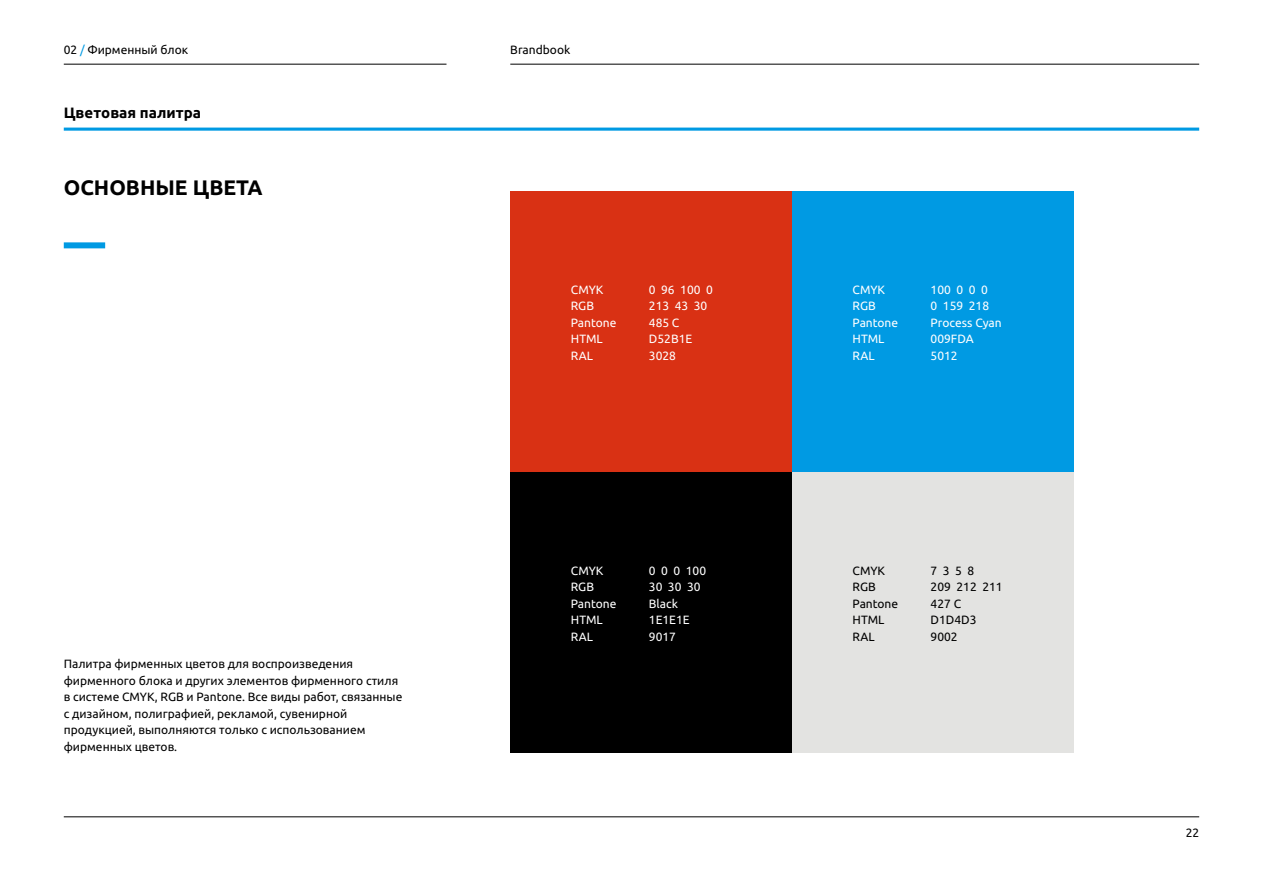
<style>
.page{position:relative;width:1263px;height:893px;background:#fff}
.page>*{position:absolute;margin:0;border:0;box-sizing:border-box;transform-origin:0 0}
.t1{font:700 21px "Ubuntu";color:#000}
.t2{font:700 15px "Ubuntu";color:#000}
.t3{font:12px/16.5px "Ubuntu";color:#000}
.t4{font:12px "Ubuntu";color:#fff}
.s1{color:#009ae3}
</style>
<div class="page">
<hr style="left:64px;top:128px;width:1135px;height:3px;background:#009ae3">
<hr style="left:64px;top:816px;width:1135px;height:1px;background:#000">
<hr style="left:64px;top:64px;width:382px;height:1px;background:#000">
<hr style="left:510px;top:64px;width:689px;height:1px;background:#000">
<div style="left:64px;top:242px;width:41px;height:6px;background:#009ae3"></div>
<div style="left:510px;top:191px;width:282px;height:281px;background:#d93114"></div>
<div style="left:792px;top:191px;width:282px;height:281px;background:#009ae3"></div>
<div style="left:510px;top:472px;width:282px;height:281px;background:#000"></div>
<div style="left:792px;top:472px;width:282px;height:281px;background:#e3e3e1"></div>
<p class="t3" style="left:64px;top:41px;width:126px">02 <span class="s1">/</span> Фирменный блок</p>
<p class="t3" style="left:510px;top:41px;width:62px">Brandbook</p>
<p class="t2" style="left:64px;top:104px;width:139px">Цветовая палитра</p>
<h1 class="t1" style="left:64px;top:175px;width:200px">ОСНОВН ЫЕ ЦВЕТА</h1>
<p class="t3" style="left:64px;top:656px;width:340px">Палитра фирменных цветов для воспроизведения фирменного блока и других элементов фирменного стиля в системе CMYK, RGB и Pantone. Все виды работ, связанные с дизайном, полиграфией, рекламой, сувенирной продукцией, выполняются только с использованием фирменных цветов.</p>
<p class="t4" style="left:571px;top:283px;width:34px">CMYK</p>
<p class="t4" style="left:649px;top:283px;width:66px">0 96 100 0</p>
<p class="t4" style="left:571px;top:299px;width:25px">RGB</p>
<p class="t4" style="left:649px;top:299px;width:60px">213 43 30</p>
<p class="t4" style="left:571px;top:316px;width:47px">Pantone</p>
<p class="t4" style="left:649px;top:316px;width:32px">485 C</p>
<p class="t4" style="left:571px;top:332px;width:33px">HTML</p>
<p class="t4" style="left:649px;top:332px;width:45px">D52B1E</p>
<p class="t4" style="left:571px;top:349px;width:24px">RAL</p>
<p class="t4" style="left:649px;top:349px;width:29px">3028</p>
<p class="t4" style="left:571px;top:563px;width:34px">CMYK</p>
<p class="t4" style="left:649px;top:563px;width:59px">0 0 0 100</p>
<p class="t4" style="left:571px;top:580px;width:25px">RGB</p>
<p class="t4" style="left:649px;top:580px;width:53px">30 30 30</p>
<p class="t4" style="left:571px;top:596px;width:47px">Pantone</p>
<p class="t4" style="left:649px;top:596px;width:31px">Black</p>
<p class="t4" style="left:571px;top:613px;width:33px">HTML</p>
<p class="t4" style="left:649px;top:613px;width:42px">1E1E1E</p>
<p class="t4" style="left:571px;top:629px;width:24px">RAL</p>
<p class="t4" style="left:649px;top:629px;width:29px">9017</p>
<p class="t4" style="left:853px;top:283px;width:34px">CMYK</p>
<p class="t4" style="left:931px;top:283px;width:59px">100 0 0 0</p>
<p class="t4" style="left:853px;top:299px;width:25px">RGB</p>
<p class="t4" style="left:931px;top:299px;width:60px">0 159 218</p>
<p class="t4" style="left:853px;top:316px;width:47px">Pantone</p>
<p class="t4" style="left:931px;top:316px;width:73px">Process Cyan</p>
<p class="t4" style="left:853px;top:332px;width:33px">HTML</p>
<p class="t4" style="left:931px;top:332px;width:45px">009FDA</p>
<p class="t4" style="left:853px;top:349px;width:24px">RAL</p>
<p class="t4" style="left:931px;top:349px;width:29px">5012</p>
<p class="t3" style="left:853px;top:562px;width:34px">CMYK</p>
<p class="t3" style="left:931px;top:562px;width:45px">7 3 5 8</p>
<p class="t3" style="left:853px;top:578px;width:25px">RGB</p>
<p class="t3" style="left:931px;top:578px;width:73px">209 212 211</p>
<p class="t3" style="left:853px;top:595px;width:47px">Pantone</p>
<p class="t3" style="left:931px;top:595px;width:32px">427 C</p>
<p class="t3" style="left:853px;top:611px;width:33px">HTML</p>
<p class="t3" style="left:931px;top:611px;width:47px">D1D4D3</p>
<p class="t3" style="left:853px;top:628px;width:24px">RAL</p>
<p class="t3" style="left:931px;top:628px;width:29px">9002</p>
<p class="t3" style="left:1186px;top:824px;width:15px">22</p>
</div>
